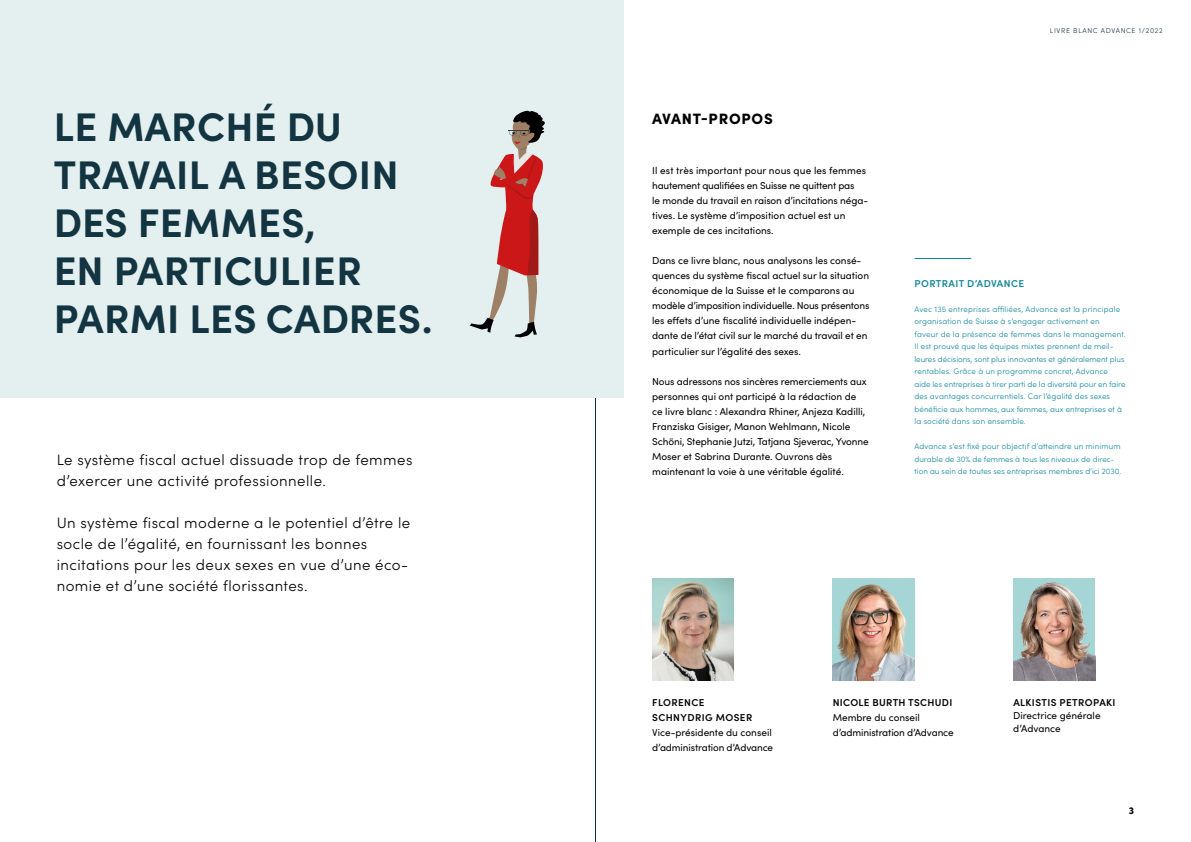
<style>
.page{position:relative;width:1191px;height:842px;background:#fff}
.page>*{position:absolute;margin:0;border:0;box-sizing:border-box;transform-origin:0 0}
.t1{font:700 40px/48px "Sofia Pro";letter-spacing:.01em;color:#133441}
.t2{font:300 15px/21px "Sofia Pro";letter-spacing:.03em;color:#000}
.t3{font:900 15px "Sofia Pro";letter-spacing:.05em;color:#000}
.t4{font:10px/15px "Sofia Pro";color:#000}
.t5{font:600 10px/15px "Sofia Pro";letter-spacing:.04em;color:#000}
.t6{font:600 10px "Sofia Pro";letter-spacing:.04em;color:#138699}
.t7{font:900 10px "Sofia Pro";color:#000}
.t8{font:300 8px/12.5px "Sofia Pro";letter-spacing:.005em;color:#138699}
.t9{font:300 7px "Sofia Pro";letter-spacing:.1em;color:#133441}
</style>
<div class="page">
<hr style="left:595px;top:0;width:1px;height:842px;background:#013542">
<img style="left:652px;top:578px;width:82px;height:103px">
<img style="left:833px;top:578px;width:81px;height:103px">
<img style="left:1013px;top:578px;width:82px;height:103px">
<hr style="left:914px;top:258px;width:57px;height:1px;background:#138699">
<div style="left:0;top:0;width:624px;height:397px;background:#e4f0f0"></div>
<svg style="left:470px;top:111px;width:75px;height:226px"></svg>
<h1 class="t1" style="left:54px;top:100px;width:380px">LE MARCHÉ DU<br>TRAVAIL A BESOIN<br>DES FEMMES,<br>EN PARTICULIER<br>PARMI LES CADRES.</h1>
<h2 class="t2" style="left:57px;top:448px;width:357px">Le système fiscal actuel dissuade trop de femmes d’exercer une activité professionnelle.</h2>
<h2 class="t2" style="left:57px;top:511px;width:355px">Un système fiscal moderne a le potentiel d’être le socle de l’égalité, en fournissant les bonnes incitations pour les deux sexes en vue d’une éco&shy;nomie et d’une société florissantes.</h2>
<h2 class="t3" style="left:652px;top:107px;width:122px">AVANT-PROPOS</h2>
<p class="t4" style="left:652px;top:163px;width:217px">Il est très important pour nous que les femmes hautement qualifiées en Suisse ne quittent pas<br>le monde du travail en raison d’incitations néga&shy;tives. Le système d’imposition actuel est un exemple de ces incitations.</p>
<p class="t4" style="left:652px;top:253px;width:219px">Dans ce livre blanc, nous analysons les consé&shy;quences du système fiscal actuel sur la situation économique de la Suisse et le comparons au modèle d’imposition individuelle. Nous présentons les effets d’une fiscalité individuelle indépen&shy;dante de l’état civil sur le marché du travail et en particulier sur l’égalité des sexes.</p>
<p class="t4" style="left:652px;top:373px;width:218px">Nous adressons nos sincères remerciements aux personnes qui ont participé à la rédaction de ce livre blanc : Alexandra Rhiner, Anjeza Kadilli, Franziska Gisiger, Manon Wehlmann, Nicole Schöni, Stephanie Jutzi, Tatjana Sjeverac, Yvonne Moser et Sabrina Durante. Ouvrons dès maintenant la voie à une véritable égalité.</p>
<p class="t9" style="left:1050px;top:26px;width:114px">LIVRE BLANC ADVANCE 1/2022</p>
<p class="t6" style="left:914px;top:276px;width:111px">PORTRAIT D’ADVANCE</p>
<p class="t8" style="left:914px;top:302px;width:213px">Avec 135 entreprises affiliées, Advance est la principale organisation de Suisse à s’engager activement en faveur de la présence de femmes dans le management.<br>Il est prouvé que les équipes mixtes prennent de meil&shy;leures décisions, sont plus innovantes et généralement plus rentables. Grâce à un programme concret, Advance aide les entreprises à tirer parti de la diversité pour en faire des avantages concurrentiels. Car l’égalité des sexes bénéficie aux hommes, aux femmes, aux entreprises et à la société dans son ensemble.</p>
<p class="t8" style="left:914px;top:440px;width:208px">Advance s’est fixé pour objectif d’atteindre un minimum durable de 30% de femmes à tous les niveaux de direc&shy;tion au sein de toutes ses entreprises membres d’ici 2030.</p>
<p class="t5" style="left:652px;top:694px;width:102px">FLORENCE<br>SCHNYDRIG MOSER</p>
<p class="t4" style="left:652px;top:724px;width:122px">Vice-présidente du conseil d’administration d’Advance</p>
<p class="t5" style="left:832px;top:694px;width:121px">NICOLE BURTH TSCHUDI</p>
<p class="t4" style="left:832px;top:709px;width:122px">Membre du conseil d’administration d’Advance</p>
<p class="t5" style="left:1013px;top:694px;width:104px">ALKISTIS PETROPAKI</p>
<p class="t4" style="left:1013px;top:708px;width:89px;line-height:13px">Directrice générale d’Advance</p>
<p class="t7" style="left:1129px;top:802px;width:7px">3</p>
</div>
